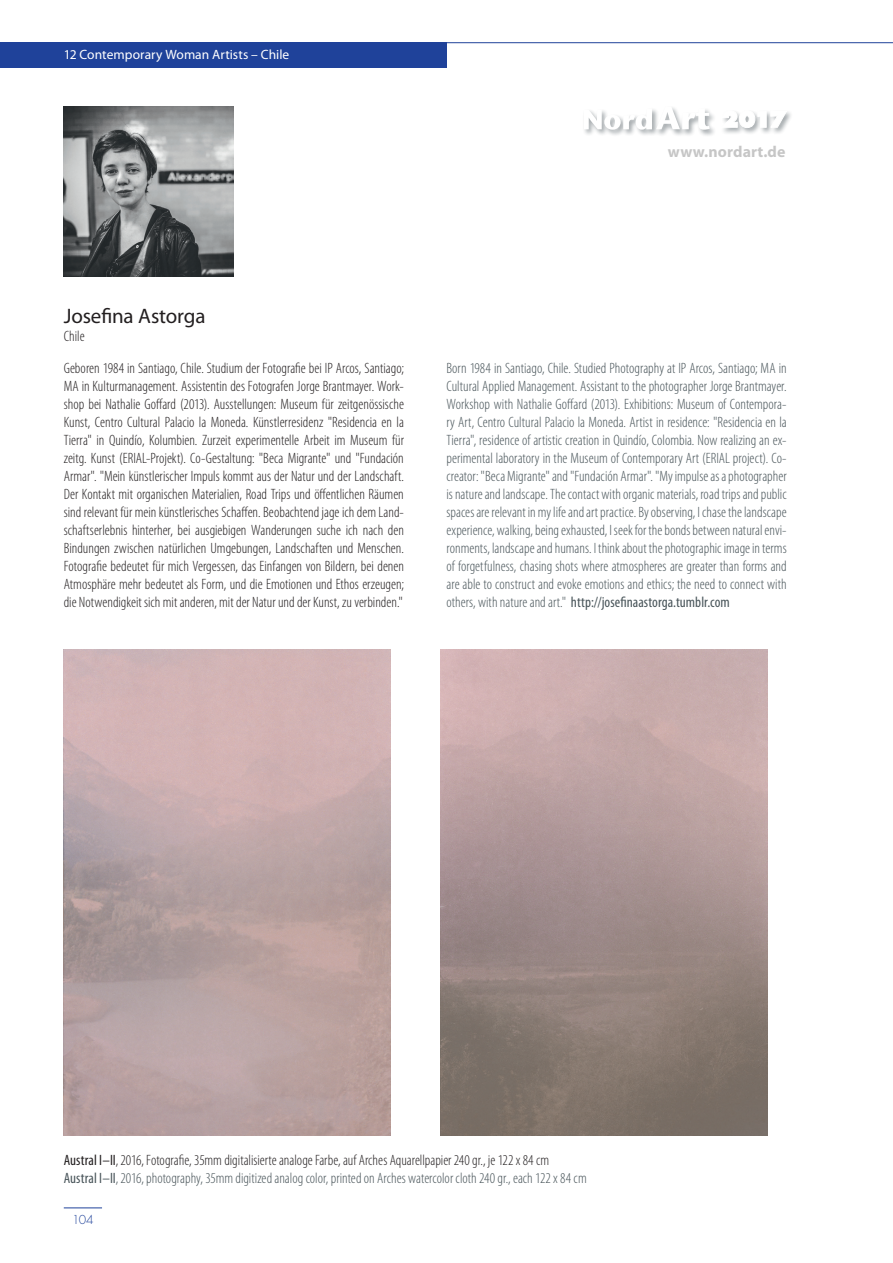
<style>
.page{position:relative;width:893px;height:1263px;background:#fff}
.page>*{position:absolute;margin:0;border:0;box-sizing:border-box;transform-origin:0 0}
.t1{font:21px "Myriad Pro";letter-spacing:-.005em;color:#231f20}
.t2{font:700 15.9px "Myriad Pro";letter-spacing:.005em;color:#c6c6c6}
.t3{font:300 condensed 15px/18px "Myriad Pro";color:#485459}
.t4{font:300 condensed 15px/18px "Myriad Pro";color:#231f20;text-align:justify}
.t5{font:13.5px "Myriad Pro";color:#fff}
.t6{font:300 12px "Futura Std";color:#1f429a}
.s1{font-weight:400}
.s2{font-weight:400;color:#231f20}
.s3{color:#231f20}
</style>
<div class="page">
<div style="left:0;top:43px;width:446px;height:25px;background:#1f429a"></div>
<hr style="left:446px;top:42px;width:447px;height:1px;background:#1f429a">
<hr style="left:64px;top:1207px;width:38px;height:1px;background:#1f429a">
<div style="left:582px;top:107px;width:77px;height:30px;background:#0b1a22;opacity:.75"></div>
<div style="left:655px;top:105px;width:62px;height:32px;background:#0b1a22;opacity:.75"></div>
<svg style="left:584px;top:106px;width:126px;height:24px"></svg>
<div style="left:720px;top:109px;width:74px;height:26px;background:#0b1a22;opacity:.75"></div>
<svg style="left:721px;top:111px;width:66px;height:17px"></svg>
<img style="left:64px;top:106px;width:170px;height:170px">
<img style="left:440px;top:650px;width:327px;height:486px">
<p class="t5" style="left:64px;top:46px;width:227px">12 Contemporary Woman Artists – Chile</p>
<h1 class="t1" style="left:64px;top:303px;width:143px">Josefina Astorga</h1>
<p class="t4" style="left:64px;top:327px;width:22px">Chile</p>
<p class="t2" style="left:668px;top:142px;width:119px">www.nordart.de</p>
<p class="t4" style="left:64px;top:359px;width:342px">Geboren 1984 in Santiago, Chile. Studium der Fotografie bei IP Arcos, Santiago; MA in Kulturmanagement. Assistentin des Fotografen Jorge Brantmayer. Work&shy;shop bei Nathalie Goffard (2013). Ausstellungen: Museum für zeitgenössische Kunst, Centro Cultural Palacio la Moneda. Künstlerresidenz "Residencia en la Tierra" in Quindío, Kolumbien. Zurzeit experimentelle Arbeit im Museum für zeitg. Kunst (ERIAL-Projekt). Co-Gestaltung: "Beca Migrante" und "Fundación Armar". "Mein künstlerischer Impuls kommt aus der Natur und der Landschaft.<br>Der Kontakt mit organischen Materialien, Road Trips und öffentlichen Räumen sind relevant für mein künstlerisches Schaffen. Beobachtend jage ich dem Land&shy;schaftserlebnis hinterher, bei ausgiebigen Wanderungen suche ich nach den Bindungen zwischen natürlichen Umgebungen, Landschaften und Menschen.<br>Fotografie bedeutet für mich Vergessen, das Einfangen von Bildern, bei denen Atmosphäre mehr bedeutet als Form, und die Emotionen und Ethos erzeugen; die Notwendigkeit sich mit anderen, mit der Natur und der Kunst, zu verbinden."</p>
<p class="t3" style="left:446px;top:359px;width:342px;text-align:justify">Born 1984 in Santiago, Chile. Studied Photography at IP Arcos, Santiago; MA in Cultural Applied Management. Assistant to the photographer Jorge Brantmayer.<br>Workshop with Nathalie Goffard (2013). Exhibitions: Museum of Contempora&shy;ry Art, Centro Cultural Palacio la Moneda. Artist in residence: "Residencia en la Tierra", residence of artistic creation in Quindío, Colombia. Now realizing an ex&shy;perimental laboratory in the Museum of Contemporary Art (ERIAL project). Co&shy;creator: "Beca Migrante" and "Fundación Armar". "My impulse as a photographer is nature and landscape. The contact with organic materials, road trips and public spaces are relevant in my life and art practice. By observing, I chase the landscape experience, walking, being exhausted, I seek for the bonds between natural envi&shy;ronments, landscape and humans. I think about the photographic image in terms of forgetfulness, chasing shots where atmospheres are greater than forms and are able to construct and evoke emotions and ethics; the need to connect with others, with nature and art." <span class="s1">http://josefinaastorga.tumblr.com</span></p>
<p class="t3" style="left:64px;top:1151px;width:524px"><span class="s2">Austral I–II</span><span class="s3">, 2016, Fotografie, 35mm digitalisierte analoge Farbe, auf Arches Aquarellpapier 240 gr., je 122 x 84 cm<br></span><span class="s1">Austral I–II</span>, 2016, photography, 35mm digitized analog color, printed on Arches watercolor cloth 240 gr., each 122 x 84 cm</p>
<p class="t6" style="left:72px;top:1212px;width:23px">104</p>
</div>
